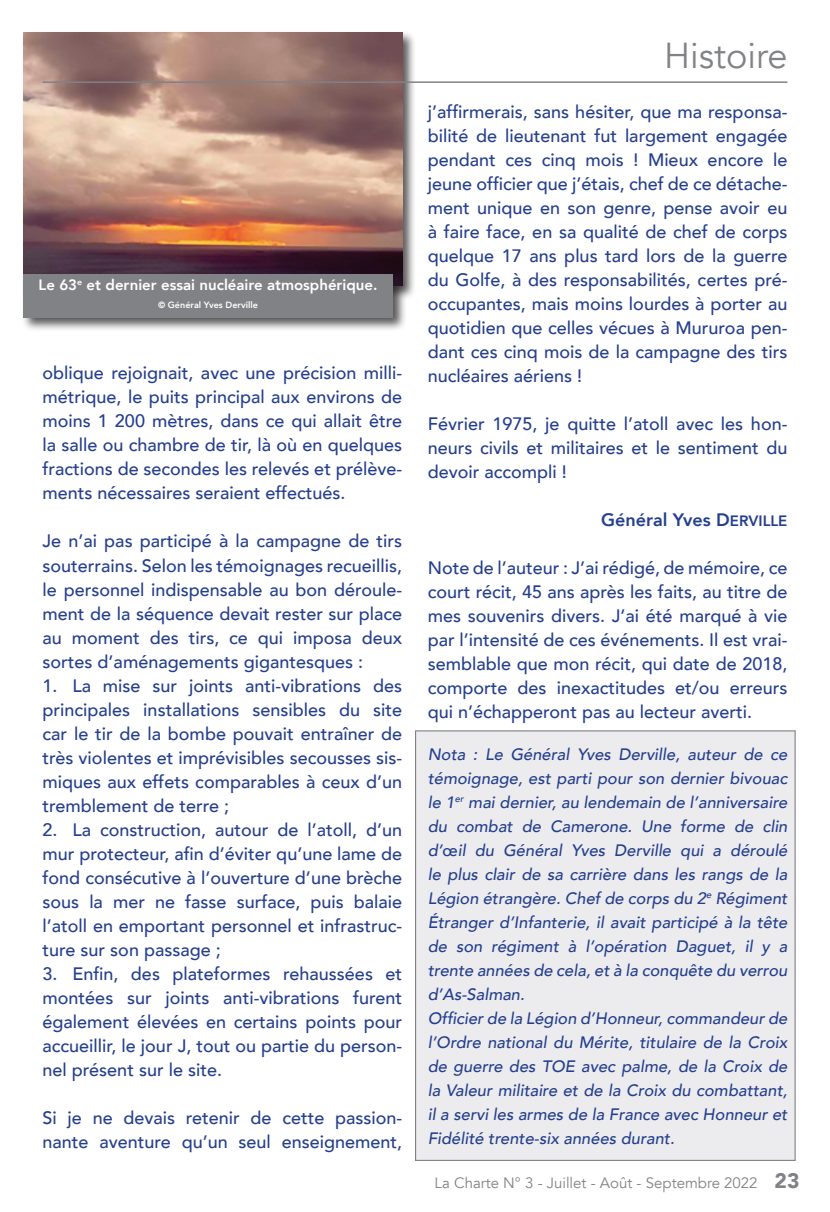
<style>
.page{position:relative;width:830px;height:1212px;background:#fff}
.page>*{position:absolute;margin:0;border:0;box-sizing:border-box;transform-origin:0 0}
.t1{font:36px "Avenir";color:#808285}
.t2{font:900 21px "Avenir";color:#808285}
.t3{font:500 18px/24px "Avenir";color:#253f8e;text-align:justify}
.t4{font:800 18px "Avenir";color:#253f8e}
.t5{font:italic 500 16.5px/24px "Avenir";color:#253f8e;text-align:justify}
.LEGENDES{font:800 15px "Avenir";color:#fff}
.t6{font:15px "Avenir";color:#808285}
.copyright{font:800 9px "Avenir";color:#fff}
.s1{font-size:15px}
.s2{font-style:normal}
</style>
<div class="page">
<div style="left:21px;top:30px;width:395px;height:270px;background:#231f20;opacity:.75"></div>
<img style="left:23px;top:32px;width:379px;height:240px">
<div style="left:21px;top:272px;width:386px;height:60px;background:#231f20;opacity:.75"></div>
<div style="left:23px;top:274px;width:369px;height:44px;background:#808285"></div>
<div style="left:415px;top:730px;width:380px;height:431px;background:#ececee;border:1px solid #808285"></div>
<hr style="left:43px;top:81px;width:744px;height:2px;background:#808285">
<p class="LEGENDES" style="left:39px;top:273px;width:340px">Le 63<sup>e</sup> et dernier essai nucléaire atmosphérique.</p>
<p class="copyright" style="left:158px;top:298px;width:101px">© Général Yves Derville</p>
<p class="t3" style="left:43px;top:360px;width:361px">oblique rejoignait, avec une précision milli&shy;métrique, le puits principal aux environs de moins 1 200 mètres, dans ce qui allait être la salle ou chambre de tir, là où en quelques fractions de secondes les relevés et prélève&shy;ments nécessaires seraient effectués.</p>
<p class="t3" style="left:43px;top:528px;width:361px">Je n’ai pas participé à la campagne de tirs souterrains. Selon les témoignages recueillis, le personnel indispensable au bon déroule&shy;ment de la séquence devait rester sur place au moment des tirs, ce qui imposa deux sortes d’aménagements gigantesques :</p>
<p class="t3" style="left:43px;top:672px;width:361px">1. La mise sur joints anti-vibrations des principales installations sensibles du site car le tir de la bombe pouvait entraîner de très violentes et imprévisibles secousses sis&shy;miques aux effets comparables à ceux d’un tremblement de terre ;</p>
<p class="t3" style="left:43px;top:816px;width:361px">2. La construction, autour de l’atoll, d’un mur protecteur, afin d’éviter qu’une lame de fond consécutive à l’ouverture d’une brèche sous la mer ne fasse surface, puis balaie l’atoll en emportant personnel et infrastruc&shy;ture sur son passage ;</p>
<p class="t3" style="left:43px;top:960px;width:361px">3. Enfin, des plateformes rehaussées et montées sur joints anti-vibrations furent également élevées en certains points pour accueillir, le jour J, tout ou partie du person&shy;nel présent sur le site.</p>
<p class="t3" style="left:43px;top:1104px;width:361px">Si je ne devais retenir de cette passion&shy;nante aventure qu’un seul enseignement,</p>
<h1 class="t1" style="left:663px;top:34px;width:125px">Histoire</h1>
<p class="t3" style="left:427px;top:99px;width:361px">j’affirmerais, sans hésiter, que ma responsa&shy;bilité de lieutenant fut largement engagée pendant ces cinq mois ! Mieux encore le jeune officier que j’étais, chef de ce détache&shy;ment unique en son genre, pense avoir eu à faire face, en sa qualité de chef de corps quelque 17 ans plus tard lors de la guerre du Golfe, à des responsabilités, certes pré&shy;occupantes, mais moins lourdes à porter au quotidien que celles vécues à Mururoa pen&shy;dant ces cinq mois de la campagne des tirs nucléaires aériens !</p>
<p class="t3" style="left:427px;top:411px;width:361px">Février 1975, je quitte l’atoll avec les hon&shy;neurs civils et militaires et le sentiment du devoir accompli !</p>
<p class="t4" style="left:600px;top:506px;width:188px">Général Yves D<span class="s1">ERVILLE</span></p>
<p class="t3" style="left:427px;top:555px;width:361px">Note de l’auteur : J’ai rédigé, de mémoire, ce court récit, 45 ans après les faits, au titre de mes souvenirs divers. J’ai été marqué à vie par l’intensité de ces événements. Il est vrai&shy;semblable que mon récit, qui date de 2018, comporte des inexactitudes et/ou erreurs qui n’échapperont pas au lecteur averti.</p>
<p class="t5" style="left:427px;top:742px;width:361px">Nota : Le Général Yves Derville, auteur de ce témoignage, est parti pour son dernier bivouac le 1<sup>er</sup> mai dernier, au lendemain de l’anniversaire du combat de Camerone. Une forme de clin d’<span class="s2">œ</span>il du Général Yves Derville qui a déroulé le plus clair de sa carrière dans les rangs de la Légion étrangère. Chef de corps du 2<sup>e</sup> Régiment Étranger d’Infanterie, il avait participé à la tête de son régiment à l’opération Daguet, il y a trente années de cela, et à la conquête du verrou d’As-Salman.</p>
<p class="t5" style="left:427px;top:1006px;width:361px">Officier de la Légion d’Honneur, commandeur de l’Ordre national du Mérite, titulaire de la Croix de guerre des TOE avec palme, de la Croix de la Valeur militaire et de la Croix du combattant, il a servi les armes de la France avec Honneur et Fidélité trente-six années durant.</p>
<p class="t6" style="left:434px;top:1173px;width:324px">La Charte N° 3 - Juillet - Août - Septembre 2022</p>
<p class="t2" style="left:774px;top:1162px;width:26px">23</p>
</div>
